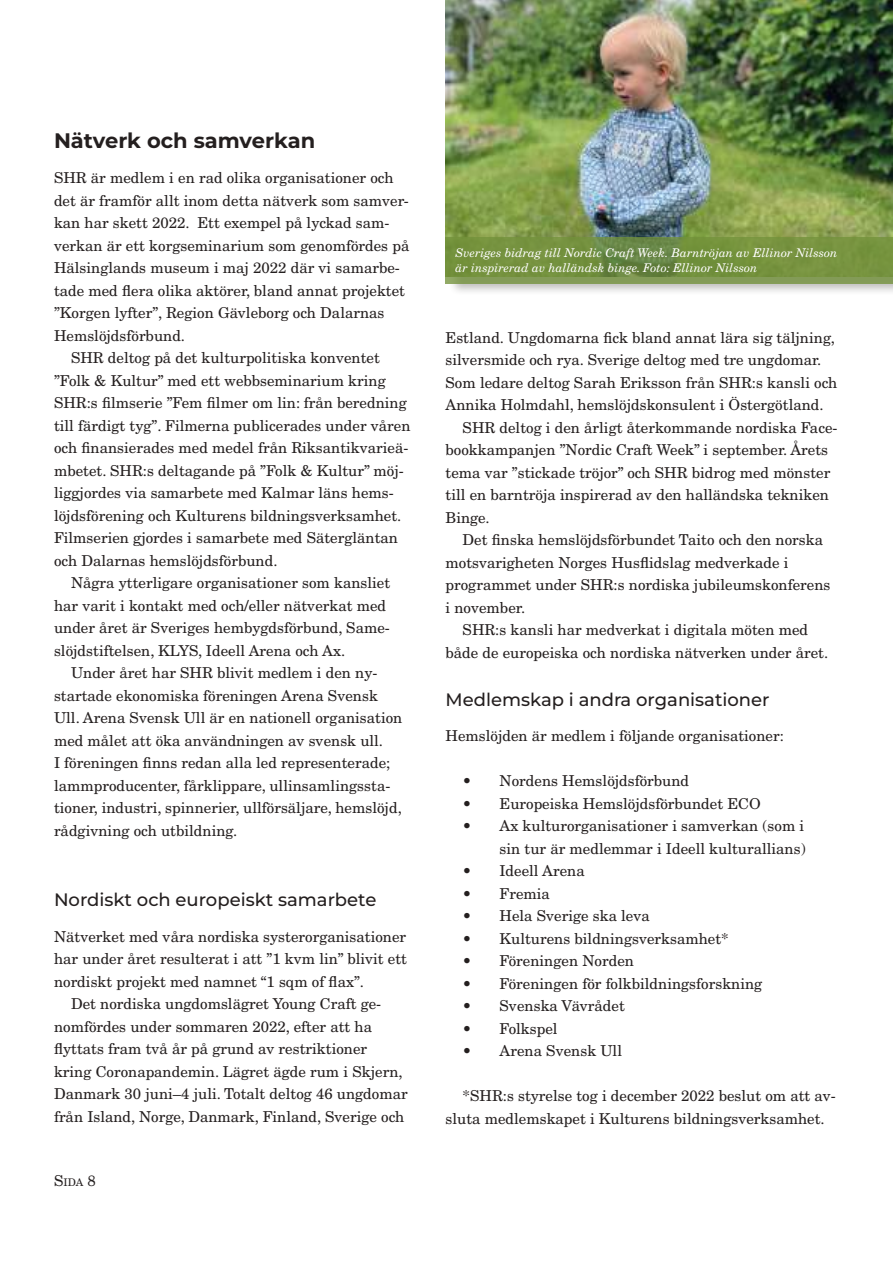
<style>
.page{position:relative;width:893px;height:1263px;background:#fff}
.page>*{position:absolute;margin:0;border:0;box-sizing:border-box;transform-origin:0 0}
.t1{font:700 21px "Montserrat";color:#241f1f}
.t2{font:500 18px "Montserrat";color:#241f1f}
.t3{font:15px/22.5px "New Century Schlbk LT Std";color:#241f1f;text-align:right}
.t4{font:italic 12px/15px "New Century Schlbk LT Std";color:#fff}
.t5{font:10.5px "New Century Schlbk LT Std";color:#241f1f}
.s1{font-size:15px}
</style>
<div class="page">
<div style="left:448px;top:0;width:445px;height:295px;background:#241f1f;opacity:.3"></div>
<img style="left:446px;top:0;width:447px;height:237px">
<svg style="left:446px;top:237px;width:447px;height:47px;background:#759142"></svg>
<h1 class="t1" style="left:54px;top:126px;width:263px">Nätverk och samverkan</h1>
<p class="t3" style="left:54px;top:167px;width:341px">SHR är medlem i en rad olika organisationer och</p>
<p class="t3" style="left:54px;top:189px;width:356px">det är framför allt inom detta nätverk som samver-</p>
<p class="t3" style="left:54px;top:212px;width:337px">kan har skett 2022. Ett exempel på lyckad sam-</p>
<p class="t3" style="left:54px;top:234px;width:357px">verkan är ett korgseminarium som genomfördes på</p>
<p class="t3" style="left:54px;top:257px;width:347px">Hälsinglands museum i maj 2022 där vi samarbe-</p>
<p class="t3" style="left:54px;top:279px;width:353px">tade med flera olika aktörer, bland annat projektet</p>
<p class="t3" style="left:54px;top:302px;width:332px">”Korgen lyfter”, Region Gävleborg och Dalarnas</p>
<p class="t3" style="left:54px;top:324px;width:133px">Hemslöjdsförbund.</p>
<p class="t3" style="left:71px;top:347px;width:310px">SHR deltog på det kulturpolitiska konventet</p>
<p class="t3" style="left:54px;top:369px;width:333px">”Folk &amp; Kultur” med ett webbseminarium kring</p>
<p class="t3" style="left:54px;top:392px;width:354px">SHR:s filmserie ”Fem filmer om lin: från beredning</p>
<p class="t3" style="left:54px;top:414px;width:358px">till färdigt tyg”. Filmerna publicerades under våren</p>
<p class="t3" style="left:54px;top:437px;width:356px">och finansierades med medel från Riksantikvarieä-</p>
<p class="t3" style="left:54px;top:459px;width:351px">mbetet. SHR:s deltagande på ”Folk &amp; Kultur” möj-</p>
<p class="t3" style="left:54px;top:482px;width:341px">liggjordes via samarbete med Kalmar läns hems-</p>
<p class="t3" style="left:54px;top:504px;width:349px">löjdsförening och Kulturens bildningsverksamhet.</p>
<p class="t3" style="left:54px;top:527px;width:346px">Filmserien gjordes i samarbete med Sätergläntan</p>
<p class="t3" style="left:54px;top:549px;width:225px">och Dalarnas hemslöjdsförbund.</p>
<p class="t3" style="left:71px;top:572px;width:321px">Några ytterligare organisationer som kansliet</p>
<p class="t3" style="left:54px;top:594px;width:334px">har varit i kontakt med och/eller nätverkat med</p>
<p class="t3" style="left:54px;top:617px;width:337px">under året är Sveriges hembygdsförbund, Same-</p>
<p class="t3" style="left:54px;top:639px;width:293px">slöjdstiftelsen, KLYS, Ideell Arena och Ax.</p>
<p class="t3" style="left:71px;top:662px;width:308px">Under året har SHR blivit medlem i den ny-</p>
<p class="t3" style="left:54px;top:684px;width:325px">startade ekonomiska föreningen Arena Svensk</p>
<p class="t3" style="left:54px;top:707px;width:350px">Ull. Arena Svensk Ull är en nationell organisation</p>
<p class="t3" style="left:54px;top:729px;width:331px">med målet att öka användningen av svensk ull.</p>
<p class="t3" style="left:54px;top:752px;width:338px">I föreningen finns redan alla led representerade;</p>
<p class="t3" style="left:54px;top:774px;width:338px">lammproducenter, fårklippare, ullinsamlingssta-</p>
<p class="t3" style="left:54px;top:797px;width:349px">tioner, industri, spinnerier, ullförsäljare, hemslöjd,</p>
<p class="t3" style="left:54px;top:819px;width:185px">rådgivning och utbildning.</p>
<p class="t2" style="left:54px;top:888px;width:324px">Nordiskt och europeiskt samarbete</p>
<p class="t3" style="left:54px;top:925px;width:354px">Nätverket med våra nordiska systerorganisationer</p>
<p class="t3" style="left:54px;top:947px;width:355px">har under året resulterat i att ”1 kvm lin” blivit ett</p>
<p class="t3" style="left:54px;top:970px;width:312px">nordiskt projekt med namnet “1 sqm of flax”.</p>
<p class="t3" style="left:71px;top:992px;width:312px">Det nordiska ungdomslägret Young Craft ge-</p>
<p class="t3" style="left:54px;top:1015px;width:320px">nomfördes under sommaren 2022, efter att ha</p>
<p class="t3" style="left:54px;top:1037px;width:315px">flyttats fram två år på grund av restriktioner</p>
<p class="t3" style="left:54px;top:1060px;width:350px">kring Coronapandemin. Lägret ägde rum i Skjern,</p>
<p class="t3" style="left:54px;top:1082px;width:355px">Danmark 30 juni–4 juli. Totalt deltog 46 ungdomar</p>
<p class="t3" style="left:54px;top:1105px;width:352px">från Island, Norge, Danmark, Finland, Sverige och</p>
<p class="t5" style="left:54px;top:1175px;width:43px"><span class="s1">S</span>ida <span class="s1">8</span></p>
<p class="t4" style="left:455px;top:245px;width:383px">Sveriges bidrag till Nordic Craft Week. Barntröjan av Ellinor Nilsson är inspirerad av halländsk binge. Foto: Ellinor Nilsson</p>
<p class="t3" style="left:446px;top:326px;width:391px">Estland. Ungdomarna fick bland annat lära sig täljning,</p>
<p class="t3" style="left:446px;top:349px;width:377px">silversmide och rya. Sverige deltog med tre ungdomar.</p>
<p class="t3" style="left:446px;top:371px;width:393px">Som ledare deltog Sarah Eriksson från SHR:s kansli och</p>
<p class="t3" style="left:446px;top:394px;width:380px">Annika Holmdahl, hemslöjdskonsulent i Östergötland.</p>
<p class="t3" style="left:463px;top:416px;width:376px">SHR deltog i den årligt återkommande nordiska Face-</p>
<p class="t3" style="left:446px;top:439px;width:384px">bookkampanjen ”Nordic Craft Week” i september. Årets</p>
<p class="t3" style="left:446px;top:461px;width:386px">tema var ”stickade tröjor” och SHR bidrog med mönster</p>
<p class="t3" style="left:446px;top:484px;width:385px">till en barntröja inspirerad av den halländska tekniken</p>
<p class="t3" style="left:446px;top:506px;width:46px">Binge.</p>
<p class="t3" style="left:463px;top:529px;width:362px">Det finska hemslöjdsförbundet Taito och den norska</p>
<p class="t3" style="left:446px;top:551px;width:345px">motsvarigheten Norges Husflidslag medverkade i</p>
<p class="t3" style="left:446px;top:574px;width:387px">programmet under SHR:s nordiska jubileumskonferens</p>
<p class="t3" style="left:446px;top:596px;width:81px">i november.</p>
<p class="t3" style="left:463px;top:619px;width:347px">SHR:s kansli har medverkat i digitala möten med</p>
<p class="t3" style="left:446px;top:641px;width:384px">både de europeiska och nordiska nätverken under året.</p>
<p class="t2" style="left:446px;top:687px;width:326px">Medlemskap i andra organisationer</p>
<p class="t3" style="left:446px;top:724px;width:340px">Hemslöjden är medlem i följande organisationer:</p>
<p class="t3" style="left:463px;top:769px;width:228px">• Nordens Hemslöjdsförbund</p>
<p class="t3" style="left:463px;top:792px;width:300px">• Europeiska Hemslöjdsförbundet ECO</p>
<p class="t3" style="left:463px;top:814px;width:345px">• Ax kulturorganisationer i samverkan (som i sin tur är medlemmar i Ideell kulturallians)</p>
<p class="t3" style="left:463px;top:859px;width:124px">• Ideell Arena</p>
<p class="t3" style="left:463px;top:882px;width:89px">• Fremia</p>
<p class="t3" style="left:463px;top:904px;width:189px">• Hela Sverige ska leva</p>
<p class="t3" style="left:463px;top:927px;width:268px">• Kulturens bildningsverksamhet*</p>
<p class="t3" style="left:463px;top:949px;width:173px">• Föreningen Norden</p>
<p class="t3" style="left:463px;top:972px;width:301px">• Föreningen för folkbildningsforskning</p>
<p class="t3" style="left:463px;top:994px;width:164px">• Svenska Vävrådet</p>
<p class="t3" style="left:463px;top:1017px;width:97px">• Folkspel</p>
<p class="t3" style="left:463px;top:1039px;width:161px">• Arena Svensk Ull</p>
<p class="t3" style="left:446px;top:1084px;width:392px;text-align:left;text-indent:17px">*SHR:s styrelse tog i december 2022 beslut om att av&shy;sluta medlemskapet i Kulturens bildningsverksamhet.</p>
</div>
